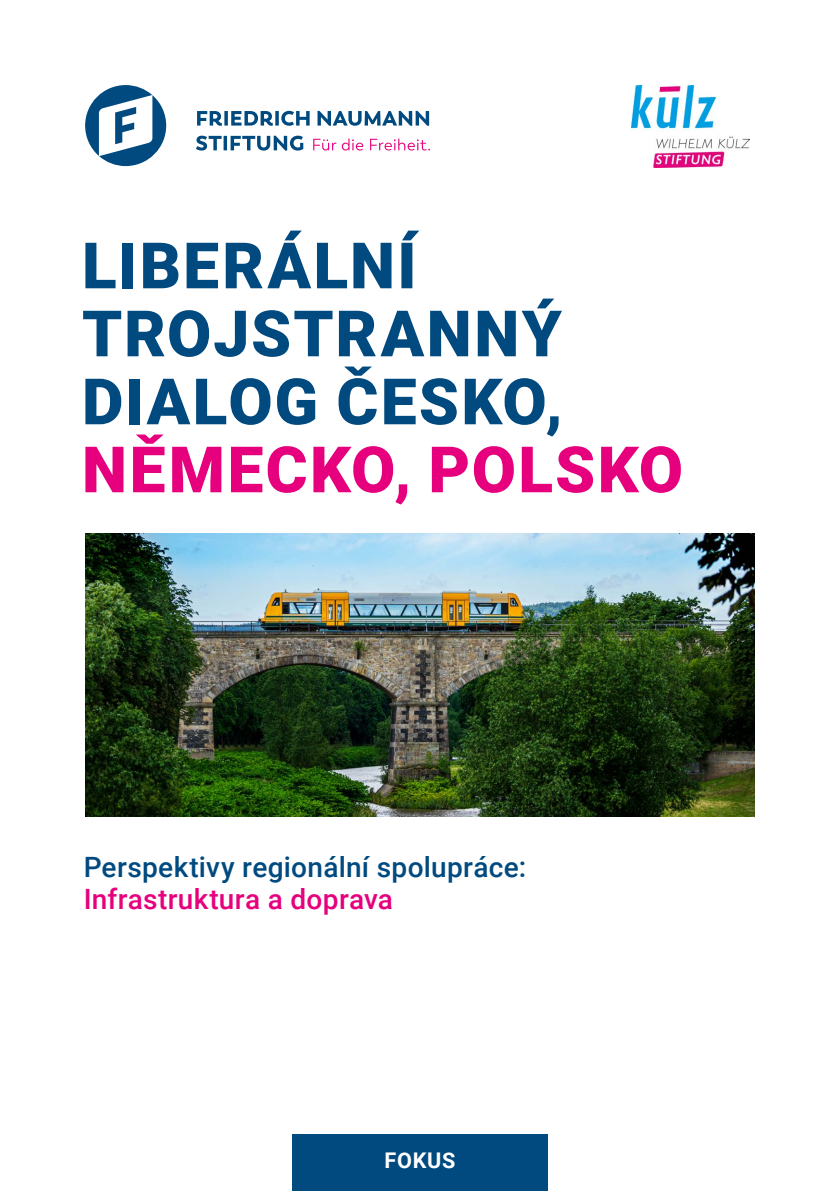
<style>
.page{position:relative;width:840px;height:1191px;background:#fff}
.page>*{position:absolute;margin:0;border:0;box-sizing:border-box;transform-origin:0 0}
.t1{font:900 64px/68px "Roboto";letter-spacing:.035em;color:#004a7f}
.t2{font:900 64px "Roboto";letter-spacing:.035em;color:#e6007d}
.t3{font:500 28px "Roboto";letter-spacing:.01em;color:#004a7f}
.t4{font:500 28px "Roboto";letter-spacing:.01em;color:#e6007d}
.t5{font:700 21.6px "Roboto";letter-spacing:.035em;color:#fff}
</style>
<div class="page">
<svg style="left:85px;top:85px;width:81px;height:81px"></svg>
<svg style="left:313px;top:139px;width:117px;height:11px"></svg>
<svg style="left:196px;top:136px;width:107px;height:15px"></svg>
<svg style="left:197px;top:111px;width:232px;height:15px"></svg>
<div style="left:292px;top:1134px;width:255px;height:57px;background:#004a7f"></div>
<img style="left:631px;top:85px;width:118px;height:82px">
<img style="left:85px;top:533px;width:669px;height:283px">
<h1 class="t1" style="left:82px;top:229px;width:482px">LIBERÁLNÍ<br>TROJSTRANNÝ<br>DIALOG ČESKO,</h1>
<h1 class="t2" style="left:82px;top:425px;width:602px">NĚMECKO, POLSKO</h1>
<p class="t3" style="left:84px;top:847px;width:444px">Perspektivy regionální spolupráce:</p>
<p class="t4" style="left:84px;top:879px;width:310px">Infrastruktura a doprava</p>
<p class="t5" style="left:384px;top:1144px;width:72px">FOKUS</p>
</div>
